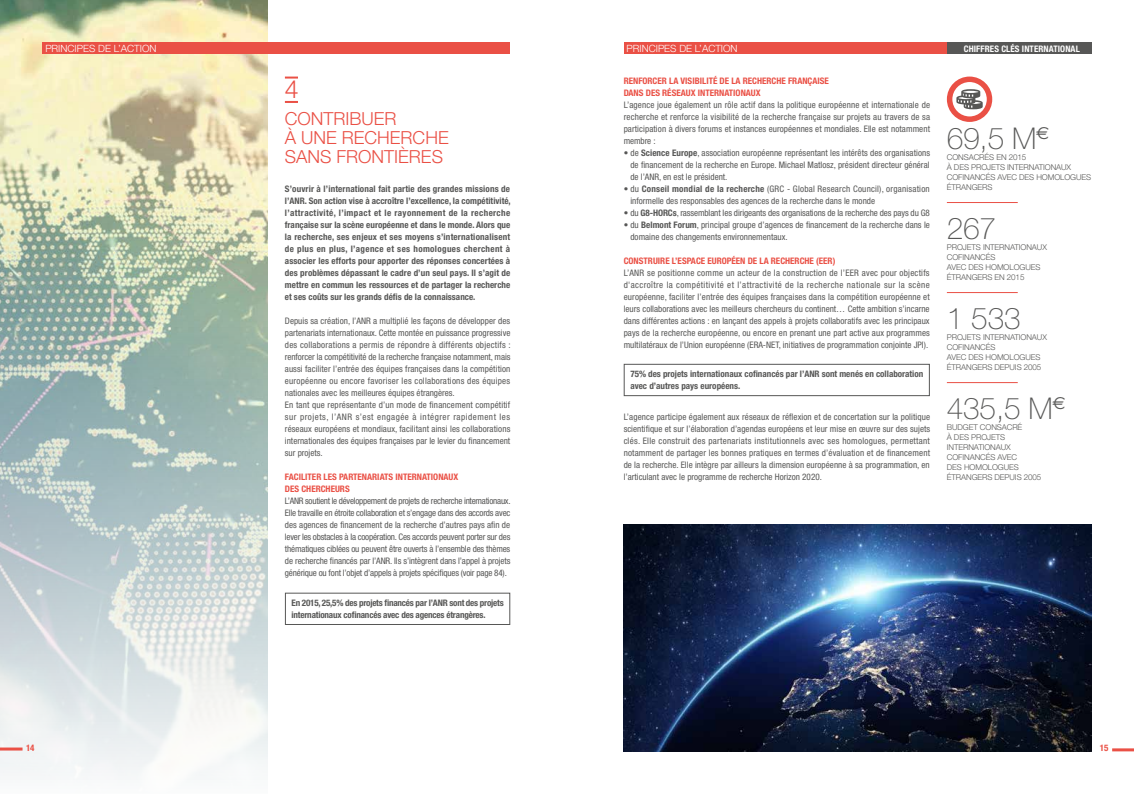
<style>
.page{position:relative;width:1134px;height:794px;background:#fff}
.page>*{position:absolute;margin:0;border:0;box-sizing:border-box;transform-origin:0 0}
.t1{font:100 30px "Helvetica Neue";letter-spacing:-.01em;color:#575756}
.t2{font:300 25px "Helvetica Neue";color:#ea5045}
.t3{font:300 18px/19px "Helvetica Neue";color:#ea5045}
.t4{font:300 10px "Helvetica Neue";color:#fff}
.t5{font:condensed 9px/12px "Helvetica Neue";color:#575756;text-align:justify}
.t6{font:700 condensed 9px/12px "Helvetica Neue";color:#575756;text-align:justify}
.t7{font:700 condensed 9px/12.1px "Helvetica Neue";color:#ea5045}
.t8{font:700 condensed 9px/12px "Helvetica Neue";letter-spacing:-.02em;color:#575756}
.t9{font:700 condensed 9px "Helvetica Neue";letter-spacing:.01em;color:#fff}
.t10{font:300 8px/10px "Helvetica Neue";letter-spacing:-.01em;color:#575756}
.s1{font-weight:700}
</style>
<div class="page">
<svg style="left:0;top:0;width:268px;height:776px;background:#c7d0c2"></svg>
<div style="left:43px;top:43px;width:467px;height:11px;background:#ea5045"></div>
<svg style="left:285px;top:101px;width:13px;height:2px"></svg>
<svg style="left:285px;top:77px;width:13px;height:2px"></svg>
<div style="left:624px;top:364px;width:306px;height:32px;border:1px solid #575756"></div>
<hr style="left:0;top:747px;width:23px;height:3px;background:#ea5045">
<hr style="left:1112px;top:748px;width:22px;height:3px;background:#ea5045">
<div style="left:285px;top:592px;width:225px;height:33px;border:1px solid #575756"></div>
<div style="left:624px;top:43px;width:467px;height:11px;background:#ea5045"></div>
<hr style="left:947px;top:202px;width:71px;height:1px;background:#ea5045">
<hr style="left:947px;top:292px;width:71px;height:1px;background:#ea5045">
<hr style="left:947px;top:382px;width:71px;height:1px;background:#ea5045">
<div style="left:947px;top:43px;width:144px;height:11px;background:#575756"></div>
<img style="left:624px;top:524px;width:467px;height:227px">
<div style="left:947px;top:77px;width:45px;height:45px;border:5px solid #ea5045;border-radius:50%"></div>
<svg style="left:956px;top:89px;width:27px;height:20px"></svg>
<p class="t4" style="left:45px;top:42px;width:113px">PRINCIPES DE L’ACTION</p>
<h2 class="t2" style="left:285px;top:74px;width:15px">4</h2>
<h3 class="t3" style="left:285px;top:108px;width:165px">CONTRIBUER<br>À UNE RECHERCHE<br>SANS FRONTIÈRES</h3>
<p class="t6" style="left:285px;top:183px;width:227px">S’ouvrir à l’international fait partie des grandes missions de l’ANR. Son action vise à accroître l’excellence, la compétitivité, l’attractivité, l’impact et le rayonnement de la recherche française sur la scène européenne et dans le monde. Alors que la recherche, ses enjeux et ses moyens s’internationalisent de plus en plus, l’agence et ses homologues cherchent à associer les efforts pour apporter des réponses concertées à des problèmes dépassant le cadre d’un seul pays. Il s’agit de mettre en commun les ressources et de partager la recherche et ses coûts sur les grands défis de la connaissance.</p>
<p class="t5" style="left:285px;top:315px;width:227px;text-align:left">Depuis sa création, l’ANR a multiplié les façons de développer des partenariats internationaux. Cette montée en puissance progressive des collaborations a permis de répondre à différents objectifs : renforcer la compétitivité de la recherche française notamment, mais aussi faciliter l’entrée des équipes françaises dans la compétition européenne ou encore favoriser les collaborations des équipes nationales avec les meilleures équipes étrangères.<br>En tant que représentante d’un mode de financement compétitif sur projets, l’ANR s’est engagée à intégrer rapidement les réseaux européens et mondiaux, facilitant ainsi les collaborations internationales des équipes françaises par le levier du financement sur projets.</p>
<p class="t7" style="left:285px;top:471px;width:175px">FACILITER LES PARTENARIATS INTERNATIONAUX<br>DES CHERCHEURS</p>
<p class="t5" style="left:285px;top:495px;width:227px">L’ANR soutient le développement de projets de recherche internationaux.<br>Elle travaille en étroite collaboration et s’engage dans des accords avec des agences de financement de la recherche d’autres pays afin de lever les obstacles à la coopération. Ces accords peuvent porter sur des thématiques ciblées ou peuvent être ouverts à l’ensemble des thèmes de recherche financés par l’ANR. Ils s’intègrent dans l’appel à projets générique ou font l’objet d’appels à projets spécifiques (voir page 84).</p>
<p class="t8" style="left:292px;top:597px;width:214px">En 2015, 25,5% des projets financés par l’ANR sont des projets internationaux cofinancés avec des agences étrangères.</p>
<p class="t4" style="left:626px;top:42px;width:113px">PRINCIPES DE L’ACTION</p>
<p class="t7" style="left:624px;top:75px;width:207px">RENFORCER LA VISIBILITÉ DE LA RECHERCHE FRANÇAISE<br>DANS DES RÉSEAUX INTERNATIONAUX</p>
<p class="t5" style="left:624px;top:99px;width:308px">L’agence joue également un rôle actif dans la politique européenne et internationale de recherche et renforce la visibilité de la recherche française sur projets au travers de sa participation à divers forums et instances européennes et mondiales. Elle est notamment membre :</p>
<p class="t5" style="left:630px;top:147px;width:301px;text-indent:-7px">• de <span class="s1">Science Europe</span>, association européenne représentant les intérêts des organisations de financement de la recherche en Europe. Michael Matlosz, président directeur général de l’ANR, en est le président.</p>
<p class="t5" style="left:630px;top:183px;width:301px;text-indent:-7px">• du <span class="s1">Conseil mondial de la recherche</span> (GRC - Global Research Council), organisation informelle des responsables des agences de la recherche dans le monde</p>
<p class="t5" style="left:624px;top:207px;width:308px">• du <span class="s1">G8-HORCs</span>, rassemblant les dirigeants des organisations de la recherche des pays du G8</p>
<p class="t5" style="left:630px;top:219px;width:301px;text-indent:-7px">• du <span class="s1">Belmont Forum</span>, principal groupe d’agences de financement de la recherche dans le domaine des changements environnementaux.</p>
<p class="t7" style="left:624px;top:255px;width:213px">CONSTRUIRE L’ESPACE EUROPÉEN DE LA RECHERCHE (EER)</p>
<p class="t5" style="left:624px;top:267px;width:308px">L’ANR se positionne comme un acteur de la construction de l’EER avec pour objectifs d'accroître la compétitivité et l’attractivité de la recherche nationale sur la scène européenne, faciliter l’entrée des équipes françaises dans la compétition européenne et leurs collaborations avec les meilleurs chercheurs du continent… Cette ambition s’incarne dans différentes actions : en lançant des appels à projets collaboratifs avec les principaux pays de la recherche européenne, ou encore en prenant une part active aux programmes multilatéraux de l’Union européenne (ERA-NET, initiatives de programmation conjointe JPI).</p>
<p class="t6" style="left:630px;top:368px;width:294px">75% des projets internationaux cofinancés par l’ANR sont menés en collaboration avec d’autres pays européens.</p>
<p class="t5" style="left:624px;top:411px;width:308px">L’agence participe également aux réseaux de réflexion et de concertation sur la politique scientifique et sur l’élaboration d’agendas européens et leur mise en œuvre sur des sujets clés. Elle construit des partenariats institutionnels avec ses homologues, permettant notamment de partager les bonnes pratiques en termes d’évaluation et de financement de la recherche. Elle intègre par ailleurs la dimension européenne à sa programmation, en l’articulant avec le programme de recherche Horizon 2020.</p>
<p class="t9" style="left:964px;top:43px;width:117px">CHIFFRES CLÉS INTERNATIONAL</p>
<h1 class="t1" style="left:947px;top:121px;width:104px">69,5 M<sup>€</sup></h1>
<p class="t10" style="left:947px;top:152px;width:146px">CONSACRÉS EN 2015<br>À DES PROJETS INTERNATIONAUX<br>COFINANCÉS AVEC DES HOMOLOGUES<br>ÉTRANGERS</p>
<h1 class="t1" style="left:947px;top:211px;width:51px">267</h1>
<p class="t10" style="left:947px;top:242px;width:102px">PROJETS INTERNATIONAUX<br>COFINANCÉS<br>AVEC DES HOMOLOGUES<br>ÉTRANGERS EN 2015</p>
<h1 class="t1" style="left:947px;top:301px;width:75px">1 533</h1>
<p class="t10" style="left:947px;top:332px;width:102px">PROJETS INTERNATIONAUX<br>COFINANCÉS<br>AVEC DES HOMOLOGUES<br>ÉTRANGERS DEPUIS 2005</p>
<h1 class="t1" style="left:947px;top:391px;width:120px">435,5 M<sup>€</sup></h1>
<p class="t10" style="left:947px;top:422px;width:96px">BUDGET CONSACRÉ<br>À DES PROJETS<br>INTERNATIONAUX<br>COFINANCÉS AVEC<br>DES HOMOLOGUES<br>ÉTRANGERS DEPUIS 2005</p>
<p class="t7" style="left:26px;top:741px;width:10px">14</p>
<p class="t7" style="left:1100px;top:742px;width:10px">15</p>
</div>
